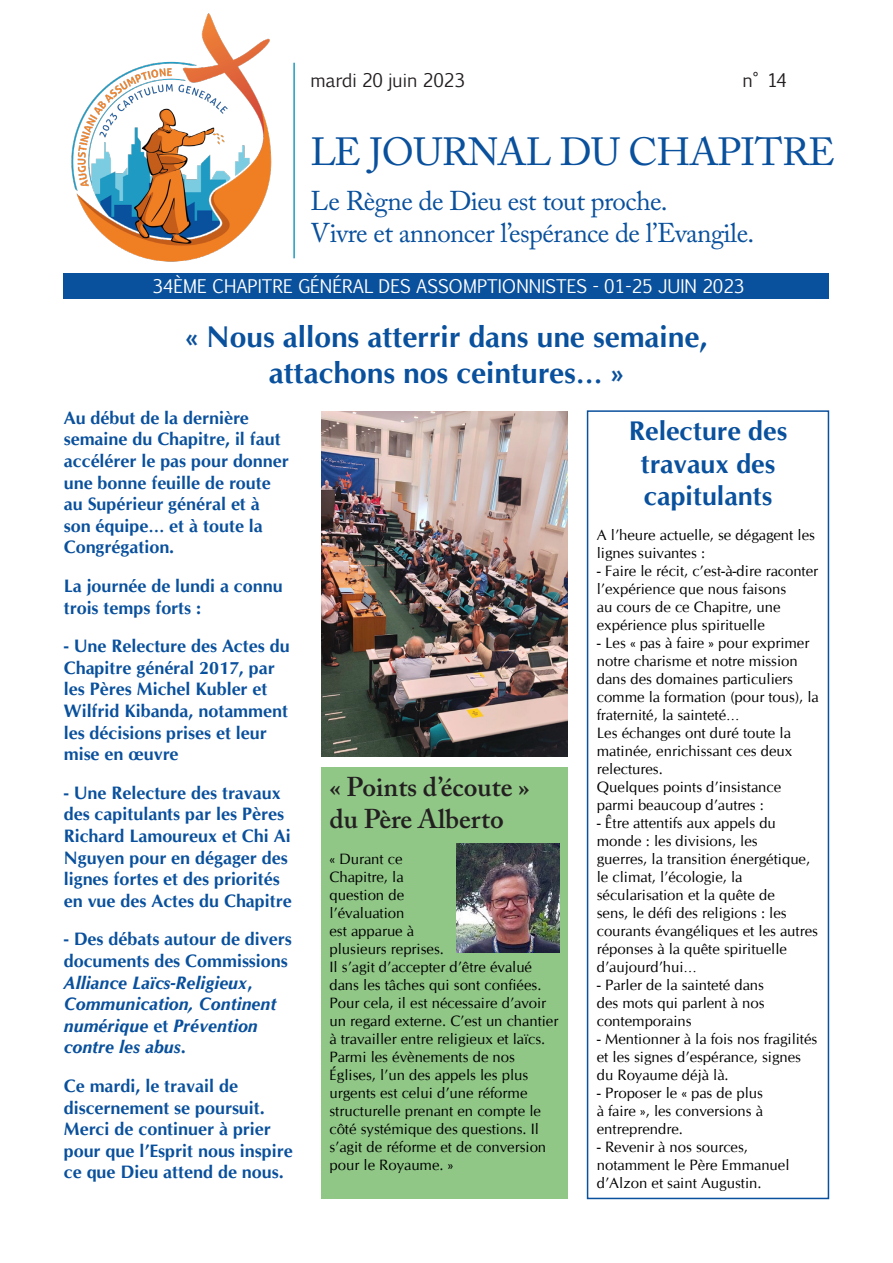
<style>
.page{position:relative;width:893px;height:1263px;background:#fff}
.page>*{position:absolute;margin:0;border:0;box-sizing:border-box;transform-origin:0 0}
.t1{font:39px "Adobe Caslon Pro";letter-spacing:-.02em;color:#09509d}
._1_titolo_articolo{font:700 30px/36px "CG Omega";color:#09509d;text-align:center}
.t2{font:27px "Adobe Caslon Pro";letter-spacing:-.02em;color:#09509d}
._1_titolo_articolo-2{font:700 27px/32.4px "CG Omega";color:#09509d;text-align:center}
._1_titolo_articolo-3{font:600 27px/32.4px "Adobe Caslon Pro";color:#231f20}
._1_titolo_articolo-4{font:700 18px/21.6px "CG Omega";color:#09509d}
._1_titolo_articolo-5{font:italic 700 18px/21.6px "CG Omega";color:#09509d}
.t3{font:18px "Euphemia CAS";color:#fff}
.t4{font:18px "Euphemia CAS";color:#231f20}
.Normale{font:15px/18px "CG Omega";color:#000}
.s1{font-style:normal}
</style>
<div class="page">
<hr style="left:293px;top:63px;width:2px;height:195px;background:#1f9ac2">
<img style="left:71px;top:13px;width:201px;height:249px">
<div style="left:64px;top:273px;width:765px;height:26px;background:#09509d"></div>
<div style="left:321px;top:767px;width:247px;height:432px;background:#90c787"></div>
<img style="left:457px;top:843px;width:102px;height:109px">
<div style="left:587px;top:410px;width:242px;height:789px;border:2px solid #09509d"></div>
<img style="left:321px;top:411px;width:247px;height:346px">
<p class="t4" style="left:310px;top:67px;width:156px">mardi 20 juin 2023</p>
<p class="t4" style="left:742px;top:67px;width:46px">n° 14</p>
<p class="t1" style="left:310px;top:128px;width:526px">LE JOURNAL DU CHAPITRE</p>
<p class="t2" style="left:310px;top:185px;width:359px">Le Règne de Dieu est tout proche.</p>
<p class="t2" style="left:310px;top:217px;width:445px">Vivre et annoncer l’espérance de l’Evangile.</p>
<p class="t3" style="left:152px;top:273px;width:593px">34ÈME CHAPITRE GÉNÉRAL DES ASSOMPTIONNISTES - 01-25 JUIN 2023</p>
<p class="_1_titolo_articolo" style="left:185px;top:319px;width:524px">« Nous allons atterrir dans une semaine, attachons nos ceintures… »</p>
<p class="_1_titolo_articolo-4" style="left:64px;top:407px;width:226px">Au début de la dernière semaine du Chapitre, il faut accélérer le pas pour donner une bonne feuille de route au Supérieur général et à son équipe… et à toute la<br>Congrégation.</p>
<p class="_1_titolo_articolo-4" style="left:64px;top:575px;width:220px">La journée de lundi a connu trois temps forts :</p>
<p class="_1_titolo_articolo-4" style="left:64px;top:635px;width:227px">- Une Relecture des Actes du<br>Chapitre général 2017, par les Pères Michel Kubler et<br>Wilfrid Kibanda, notamment les décisions prises et leur mise en œuvre</p>
<p class="_1_titolo_articolo-4" style="left:64px;top:782px;width:229px">- Une Relecture des travaux des capitulants par les Pères<br>Richard Lamoureux et Chi Ai<br>Nguyen pour en dégager des lignes fortes et des priorités en vue des Actes du Chapitre</p>
<p class="_1_titolo_articolo-5" style="left:64px;top:928px;width:229px"><span class="s1">- Des débats autour de divers documents des Commissions<br></span>Alliance Laïcs-Religieux<span class="s1">,<br></span>Communication, Continent numérique <span class="s1">et</span> Prévention contre les abus<span class="s1">.</span></p>
<p class="_1_titolo_articolo-4" style="left:64px;top:1075px;width:230px">Ce mardi, le travail de discernement se poursuit.<br>Merci de continuer à prier pour que l’Esprit nous inspire ce que Dieu attend de nous.</p>
<p class="_1_titolo_articolo-2" style="left:629px;top:415px;width:160px">Relecture des travaux des capitulants</p>
<p class="Normale" style="left:597px;top:526px;width:220px">A l’heure actuelle, se dégagent les lignes suivantes :</p>
<p class="Normale" style="left:597px;top:562px;width:223px">- Faire le récit, c’est-à-dire raconter l’expérience que nous faisons<br>au cours de ce Chapitre, une expérience plus spirituelle</p>
<p class="Normale" style="left:597px;top:634px;width:223px">- Les « pas à faire » pour exprimer notre charisme et notre mission dans des domaines particuliers comme la formation (pour tous), la fraternité, la sainteté…</p>
<p class="Normale" style="left:597px;top:724px;width:197px;text-align:justify">Les échanges ont duré toute la matinée, enrichissant ces deux relectures.</p>
<p class="Normale" style="left:597px;top:778px;width:186px">Quelques points d’insistance parmi beaucoup d’autres :</p>
<p class="Normale" style="left:597px;top:814px;width:223px">- Être attentifs aux appels du monde : les divisions, les<br>guerres, la transition énergétique, le climat, l’écologie, la sécularisation et la quête de<br>sens, le défi des religions : les courants évangéliques et les autres réponses à la quête spirituelle d’aujourd’hui…</p>
<p class="Normale" style="left:597px;top:976px;width:169px;text-align:justify">- Parler de la sainteté dans des mots qui parlent à nos contemporains</p>
<p class="Normale" style="left:597px;top:1030px;width:222px">- Mentionner à la fois nos fragilités et les signes d’espérance, signes du Royaume déjà là.</p>
<p class="Normale" style="left:597px;top:1084px;width:168px;text-align:justify">- Proposer le « pas de plus à faire », les conversions à entreprendre.</p>
<p class="Normale" style="left:597px;top:1138px;width:194px">- Revenir à nos sources, notamment le Père Emmanuel d’Alzon et saint Augustin.</p>
<p class="_1_titolo_articolo-3" style="left:329px;top:770px;width:202px">« Points d’écoute » du Père Alberto</p>
<p class="Normale" style="left:329px;top:850px;width:230px">« Durant ce<br>Chapitre, la<br>question de<br>l’évaluation<br>est apparue à<br>plusieurs reprises.<br>Il s’agit d’accepter d’être évalué dans les tâches qui sont confiées.<br>Pour cela, il est nécessaire d’avoir un regard externe. C’est un chantier à travailler entre religieux et laïcs.<br>Parmi les évènements de nos<br>Églises, l’un des appels les plus urgents est celui d’une réforme structurelle prenant en compte le côté systémique des questions. Il s’agit de réforme et de conversion pour le Royaume. »</p>
</div>
